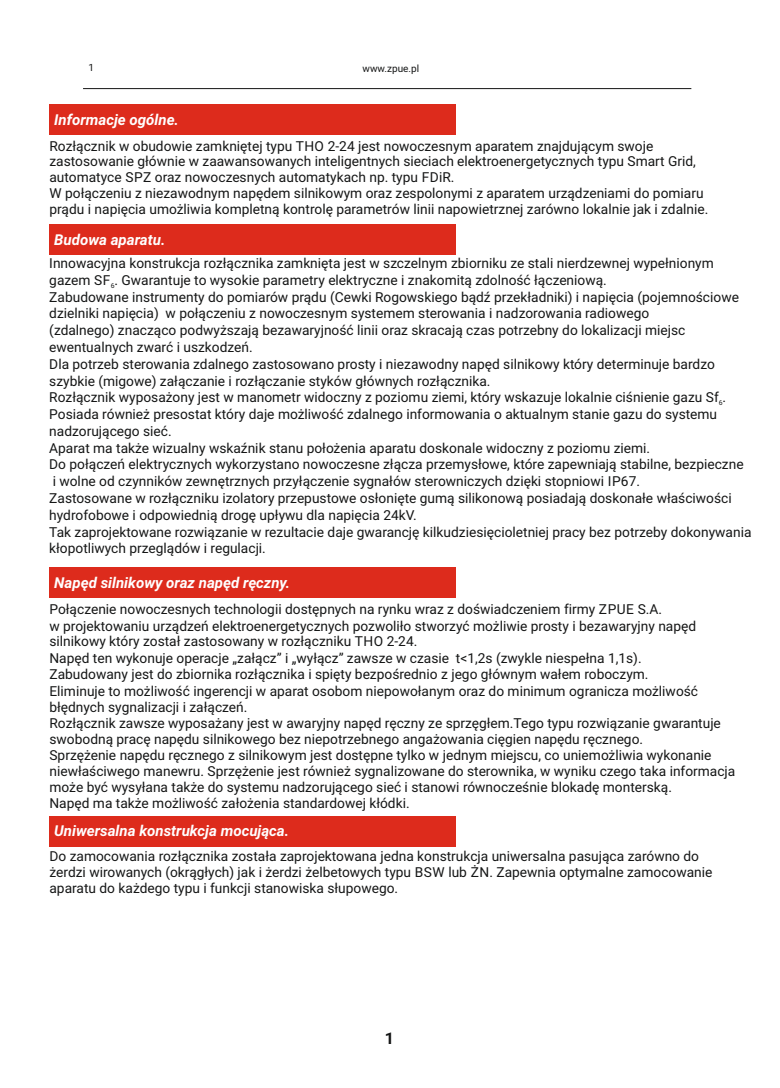
<style>
.page{position:relative;width:780px;height:1088px;background:#fff}
.page>*{position:absolute;margin:0;border:0;box-sizing:border-box;transform-origin:0 0}
.t1{font:700 16.25px "Roboto";color:#151616}
.t2{font:italic 700 15px "Roboto";color:#fff}
.t3{font:13.75px/16.8px "Roboto";color:#151616}
.t4{font:10px "Roboto";color:#151616}
.t5{font:6.88px "Roboto";color:#151616}
</style>
<div class="page">
<div style="left:49px;top:104px;width:407px;height:30px;background:#dd2b1c"></div>
<div style="left:49px;top:224px;width:407px;height:30px;background:#dd2b1c"></div>
<div style="left:49px;top:567px;width:407px;height:30px;background:#dd2b1c"></div>
<div style="left:49px;top:816px;width:407px;height:30px;background:#dd2b1c"></div>
<hr style="left:83px;top:88px;width:608px;height:1px;background:#151616">
<p class="t4" style="left:88px;top:64px;width:7px">1</p>
<p class="t4" style="left:362px;top:64px;width:58px">www.zpue.pl</p>
<p class="t2" style="left:54px;top:113px;width:126px">Informacje ogólne.</p>
<p class="t3" style="left:49px;top:139px;width:660px;line-height:15.9px">Rozłącznik w obudowie zamkniętej typu THO 2-24 jest nowoczesnym aparatem znajdującym swoje zastosowanie głównie w zaawansowanych inteligentnych sieciach elektroenergetycznych typu Smart Grid, automatyce SPZ oraz nowoczesnych automatykach np. typu FDiR.<br>W połączeniu z niezawodnym napędem silnikowym oraz zespolonymi z aparatem urządzeniami do pomiaru prądu i napięcia umożliwia kompletną kontrolę parametrów linii napowietrznej zarówno lokalnie jak i zdalnie.</p>
<p class="t2" style="left:54px;top:233px;width:113px">Budowa aparatu.</p>
<p class="t3" style="left:49px;top:256px;width:666px">Innowacyjna konstrukcja rozłącznika zamknięta jest w szczelnym zbiorniku ze stali nierdzewnej wypełnionym gazem SF . Gwarantuje to wysokie parametry elektryczne i znakomitą zdolność łączeniową.</p>
<p class="t5" style="left:111px;top:282px;width:5px">6</p>
<p class="t3" style="left:49px;top:290px;width:703px">Zabudowane instrumenty do pomiarów prądu (Cewki Rogowskiego bądź przekładniki) i napięcia (pojemnościowe dzielniki napięcia) w połączeniu z nowoczesnym systemem sterowania i nadzorowania radiowego<br>(zdalnego) znacząco podwyższają bezawaryjność linii oraz skracają czas potrzebny do lokalizacji miejsc ewentualnych zwarć i uszkodzeń.<br>Dla potrzeb sterowania zdalnego zastosowano prosty i niezawodny napęd silnikowy który determinuje bardzo szybkie (migowe) załączanie i rozłączanie styków głównych rozłącznika.<br>Rozłącznik wyposażony jest w manometr widoczny z poziomu ziemi, który wskazuje lokalnie ciśnienie gazu Sf .<sub>6<br></sub>Posiada również presostat który daje możliwość zdalnego informowania o aktualnym stanie gazu do systemu nadzorującego sieć.<br>Aparat ma także wizualny wskaźnik stanu położenia aparatu doskonale widoczny z poziomu ziemi.<br>Do połączeń elektrycznych wykorzystano nowoczesne złącza przemysłowe, które zapewniają stabilne, bezpieczne<br>i wolne od czynników zewnętrznych przyłączenie sygnałów sterowniczych dzięki stopniowi IP67.<br>Zastosowane w rozłączniku izolatory przepustowe osłonięte gumą silikonową posiadają doskonałe właściwości hydrofobowe i odpowiednią drogę upływu dla napięcia 24kV.<br>Tak zaprojektowane rozwiązanie w rezultacie daje gwarancję kilkudziesięcioletniej pracy bez potrzeby dokonywania kłopotliwych przeglądów i regulacji.</p>
<p class="t2" style="left:54px;top:576px;width:237px">Napęd silnikowy oraz napęd ręczny.</p>
<p class="t3" style="left:49px;top:603px;width:687px;line-height:16.1px">Połączenie nowoczesnych technologii dostępnych na rynku wraz z doświadczeniem firmy ZPUE S.A.<br>w projektowaniu urządzeń elektroenergetycznych pozwoliło stworzyć możliwie prosty i bezawaryjny napęd silnikowy który został zastosowany w rozłączniku THO 2-24.<br>Napęd ten wykonuje operacje „załącz” i „wyłącz” zawsze w czasie t&lt;1,2s (zwykle niespełna 1,1s).<br>Zabudowany jest do zbiornika rozłącznika i spięty bezpośrednio z jego głównym wałem roboczym.<br>Eliminuje to możliwość ingerencji w aparat osobom niepowołanym oraz do minimum ogranicza możliwość błędnych sygnalizacji i załączeń.<br>Rozłącznik zawsze wyposażany jest w awaryjny napęd ręczny ze sprzęgłem.Tego typu rozwiązanie gwarantuje swobodną pracę napędu silnikowego bez niepotrzebnego angażowania cięgien napędu ręcznego.<br>Sprzężenie napędu ręcznego z silnikowym jest dostępne tylko w jednym miejscu, co uniemożliwia wykonanie niewłaściwego manewru. Sprzężenie jest również sygnalizowane do sterownika, w wyniku czego taka informacja może być wysyłana także do systemu nadzorującego sieć i stanowi równocześnie blokadę monterską.<br>Napęd ma także możliwość założenia standardowej kłódki.</p>
<p class="t2" style="left:54px;top:825px;width:236px">Uniwersalna konstrukcja mocująca.</p>
<p class="t3" style="left:49px;top:850px;width:664px;line-height:15.6px">Do zamocowania rozłącznika została zaprojektowana jedna konstrukcja uniwersalna pasująca zarówno do żerdzi wirowanych (okrągłych) jak i żerdzi żelbetowych typu BSW lub ŻN. Zapewnia optymalne zamocowanie aparatu do każdego typu i funkcji stanowiska słupowego.</p>
<p class="t1" style="left:385px;top:1032px;width:11px">1</p>
</div>
